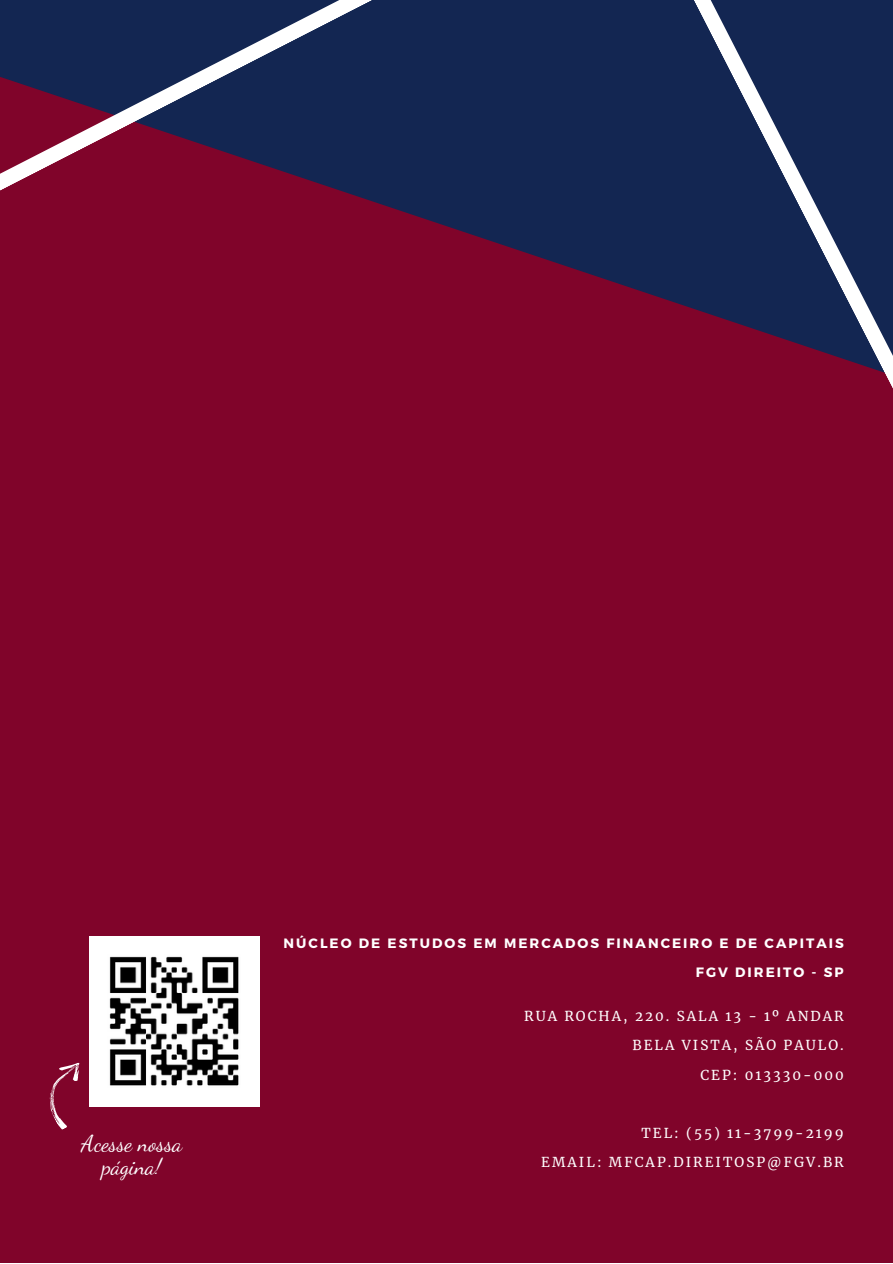
<style>
.page{position:relative;width:893px;height:1264px;background:#fff}
.page>*{position:absolute;margin:0;border:0;box-sizing:border-box;transform-origin:0 0}
.t1{font:22.5px/22.5px "Dancing Script";color:#fff;text-align:center}
.t2{font:13.5px/29.2px "Merriweather";letter-spacing:.15em;color:#fff;text-align:right}
.t3{font:700 13.5px/29.2px "Montserrat";letter-spacing:.15em;color:#fff;text-align:right}
</style>
<div class="page">
<div style="left:0;top:0;width:892px;height:1262px;background:#80042a"></div>
<img style="left:89px;top:936px;width:170px;height:170px">
<svg style="left:49px;top:1058px;width:54px;height:72px"></svg>
<svg style="left:408px;top:0;width:275px;height:305px;fill:#132652"></svg>
<svg style="left:683px;top:0;width:209px;height:387px;background:#32325a"></svg>
<svg style="left:0;top:0;width:408px;height:214px;fill:#132652"></svg>
<h1 class="t1" style="left:81px;top:1132px;width:103px">Acesse nossa página!</h1>
<p class="t3" style="left:283px;top:928px;width:561px">NÚCLEO DE ESTUDOS EM MERCADOS FINANCEIRO E DE CAPITAIS<br>FGV DIREITO - SP</p>
<p class="t2" style="left:524px;top:1001px;width:321px">RUA ROCHA, 220. SALA 13 - 1º ANDAR<br>BELA VISTA, SÃO PAULO.<br>CEP: 013330-000</p>
<p class="t2" style="left:541px;top:1118px;width:304px">TEL: (55) 11-3799-2199<br>EMAIL: MFCAP.DIREITOSP@FGV.BR</p>
</div>
